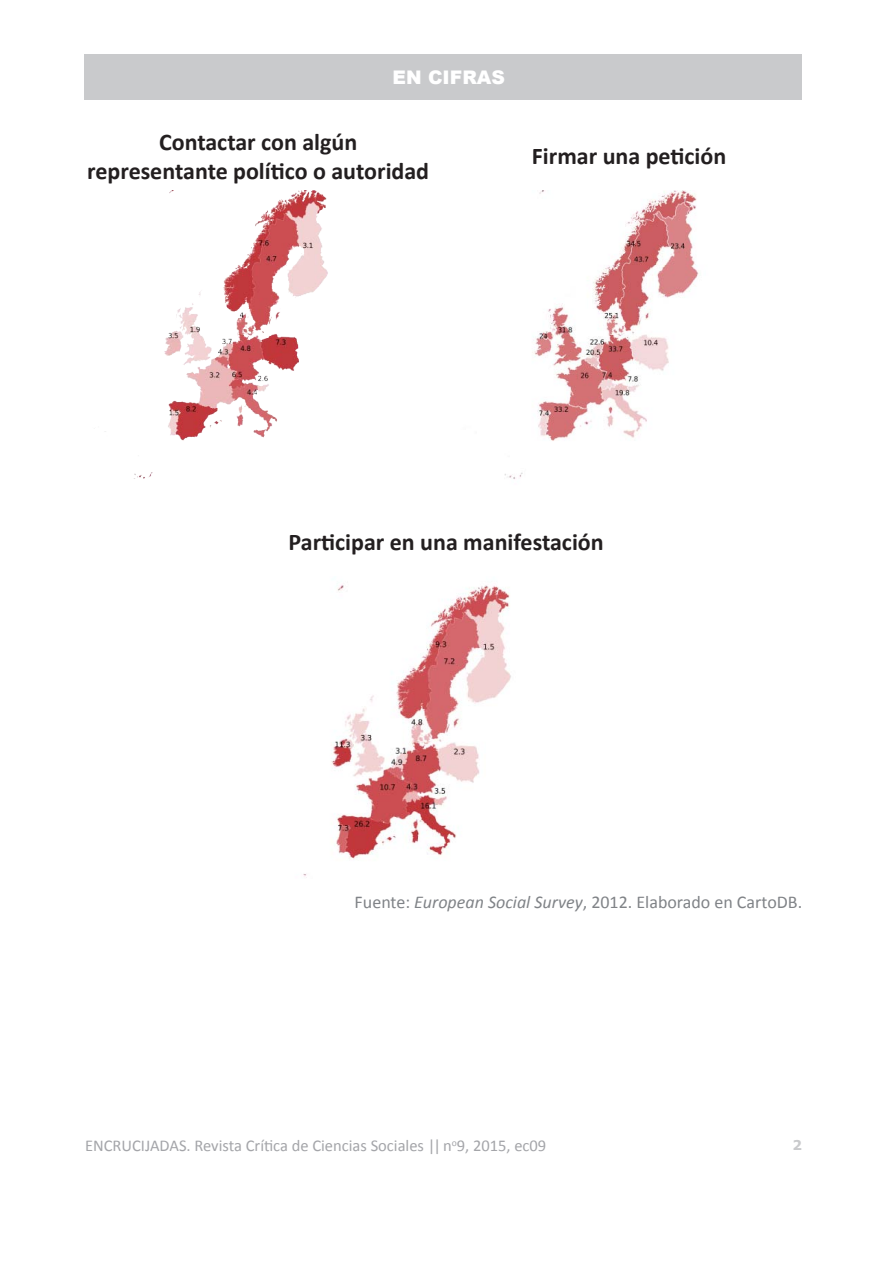
<style>
.page{position:relative;width:893px;height:1263px;background:#fff}
.page>*{position:absolute;margin:0;border:0;box-sizing:border-box;transform-origin:0 0}
.SUBTITULO{font:700 24px/28.8px "Calibri";color:#231f20;text-align:center}
.t1{font:900 18.75px "Arial";color:#fff}
.t2{font:18px "Calibri";color:#808387}
.t3{font:16.5px "Calibri";color:#a4a5a9}
.t4{font:700 13.5px "Verdana";color:#c9cacc}
.s1{font-style:italic}
</style>
<div class="page">
<div style="left:85px;top:54px;width:717px;height:46px;background:#c9cacc"></div>
<img style="left:504px;top:191px;width:195px;height:288px">
<img style="left:303px;top:585px;width:208px;height:292px">
<img style="left:105px;top:191px;width:223px;height:288px">
<p class="t1" style="left:393px;top:64px;width:114px">EN CIFRAS</p>
<p class="SUBTITULO" style="left:87px;top:126px;width:343px">Contactar con algún representante político o autoridad</p>
<p class="SUBTITULO" style="left:532px;top:141px;width:196px">Firmar una petición</p>
<p class="SUBTITULO" style="left:288px;top:527px;width:317px">Participar en una manifestación</p>
<p class="t2" style="left:355px;top:891px;width:449px">Fuente: <span class="s1">European Social Survey</span>, 2012. Elaborado en CartoDB.</p>
<p class="t3" style="left:85px;top:1135px;width:463px">ENCRUCIJADAS. Revista Crítica de Ciencias Sociales || n<sup>o</sup>9, 2015, ec09</p>
<p class="t4" style="left:793px;top:1137px;width:11px">2</p>
</div>
